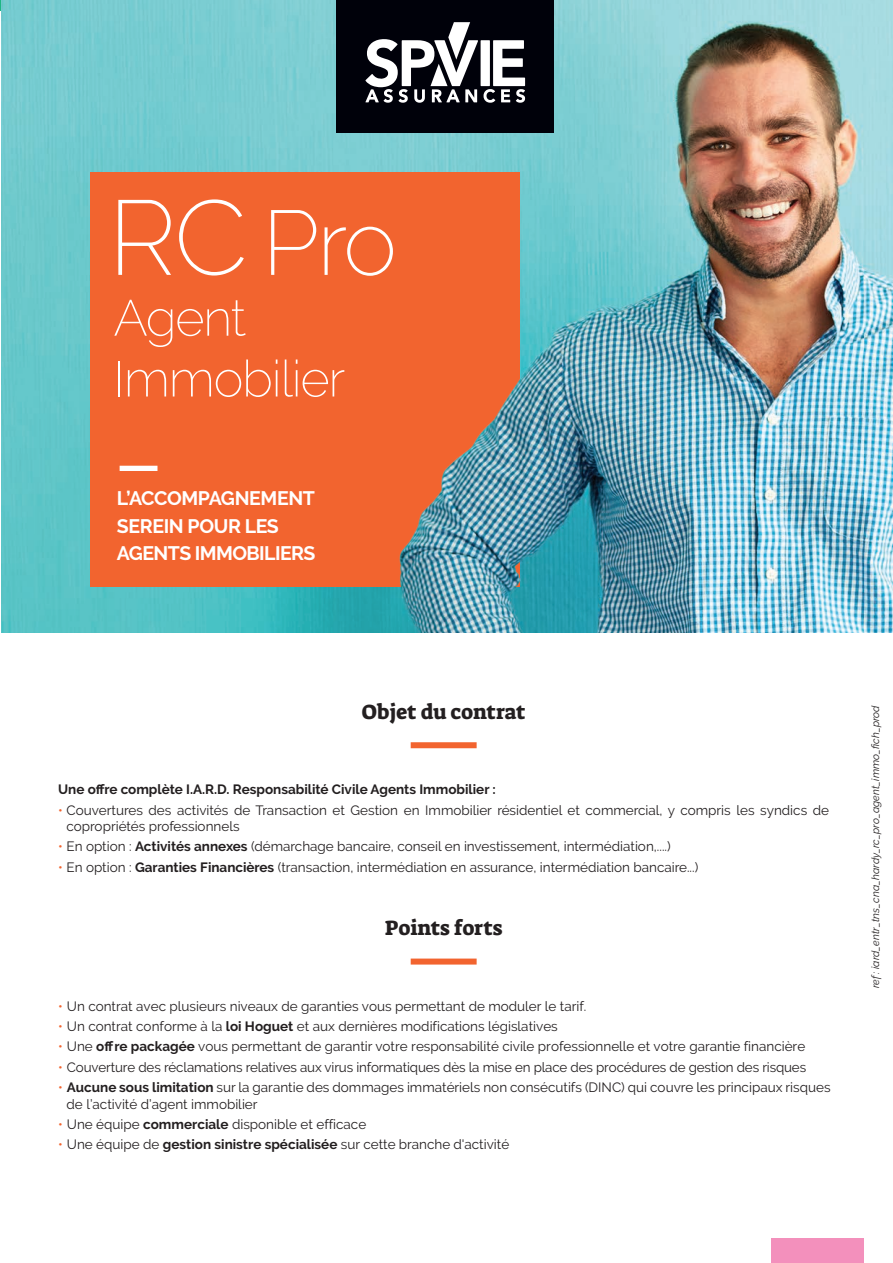
<style>
.page{position:relative;width:893px;height:1263px;background:#fff}
.page>*{position:absolute;margin:0;border:0;box-sizing:border-box;transform-origin:0 0}
.t1{font:200 91.35px "Raleway";color:#fff}
.t2{font:200 50.7px/60.8px "Raleway";letter-spacing:-.025em;color:#fff}
.t3{font:21px "Suez One";letter-spacing:.005em;color:#231f20}
.t4{font:700 19.5px/27.3px "Raleway";letter-spacing:-.03em;color:#fff}
.t5{font:13.5px/16.2px "Raleway";color:#231f20}
.t6{font:700 13.5px "Raleway";color:#231f20}
.t7{font:italic 10.5px "Raleway";color:#231f20}
.s1{font-size:105.6px}
.s2{color:#f2642f}
.s3{font-weight:700}
</style>
<div class="page">
<div style="left:771px;top:1238px;width:92px;height:25px;background:#f390bc"></div>
<div style="left:411px;top:742px;width:66px;height:6px;background:#f2642f"></div>
<div style="left:411px;top:958px;width:66px;height:6px;background:#f2642f"></div>
<img style="left:1px;top:0;width:891px;height:632px">
<div style="left:90px;top:172px;width:430px;height:415px;background:#f2642f"></div>
<div style="left:120px;top:466px;width:37px;height:5px;background:#fff"></div>
<div style="left:336px;top:0;width:218px;height:133px;background:#00010a"></div>
<svg style="left:365px;top:22px;width:160px;height:81px"></svg>
<img style="left:371px;top:198px;width:492px;height:434px">
<h1 class="t1" style="left:108px;top:189px;width:290px"><span class="s1">RC</span> Pro</h1>
<h2 class="t2" style="left:114px;top:287px;width:233px">Agent<br>Immobilier</h2>
<h3 class="t4" style="left:117px;top:485px;width:200px">L’ACCOMPAGNEMENT<br>SEREIN POUR LES<br>AGENTS IMMOBILIERS</h3>
<h3 class="t3" style="left:362px;top:698px;width:165px">Objet du contrat</h3>
<p class="t6" style="left:58px;top:782px;width:439px">Une offre complète I.A.R.D. Responsabilité Civile Agents Immobilier :</p>
<p class="t5" style="left:67px;top:802px;width:764px;text-indent:-8px"><span class="s2">•</span> Couvertures des activités de Transaction et Gestion en Immobilier résidentiel et commercial, y compris les syndics de copropriétés professionnels</p>
<p class="t5" style="left:58px;top:838px;width:614px"><span class="s2">•</span> En option : <span class="s3">Activités annexes</span> (démarchage bancaire, conseil en investissement, intermédiation,....)</p>
<p class="t5" style="left:58px;top:859px;width:642px"><span class="s2">•</span> En option : <span class="s3">Garanties Financières</span> (transaction, intermédiation en assurance, intermédiation bancaire...)</p>
<h3 class="t3" style="left:385px;top:914px;width:119px">Points forts</h3>
<p class="t5" style="left:58px;top:998px;width:530px"><span class="s2">•</span> Un contrat avec plusieurs niveaux de garanties vous permettant de moduler le tarif.</p>
<p class="t5" style="left:58px;top:1018px;width:501px"><span class="s2">•</span> Un contrat conforme à la <span class="s3">loi Hoguet</span> et aux dernières modifications législatives</p>
<p class="t5" style="left:58px;top:1038px;width:749px"><span class="s2">•</span> Une <span class="s3">offre packagée</span> vous permettant de garantir votre responsabilité civile professionnelle et votre garantie financière</p>
<p class="t5" style="left:58px;top:1059px;width:750px"><span class="s2">•</span> Couverture des réclamations relatives aux virus informatiques dès la mise en place des procédures de gestion des risques</p>
<p class="t5" style="left:67px;top:1079px;width:766px;text-indent:-8px"><span class="s2">•</span> <span class="s3">Aucune sous limitation</span> sur la garantie des dommages immatériels non consécutifs (DINC) qui couvre les principaux risques de l’activité d’agent immobilier</p>
<p class="t5" style="left:58px;top:1116px;width:310px"><span class="s2">•</span> Une équipe <span class="s3">commerciale</span> disponible et efficace</p>
<p class="t5" style="left:58px;top:1136px;width:453px"><span class="s2">•</span> Une équipe de <span class="s3">gestion sinistre spécialisée</span> sur cette branche d'activité</p>
<p class="t7" style="left:869px;top:988px;width:285px;rotate:-90deg">ref : iard_entr_tns_cna_hardy_rc_pro_agent_immo_fich_prod</p>
</div>
